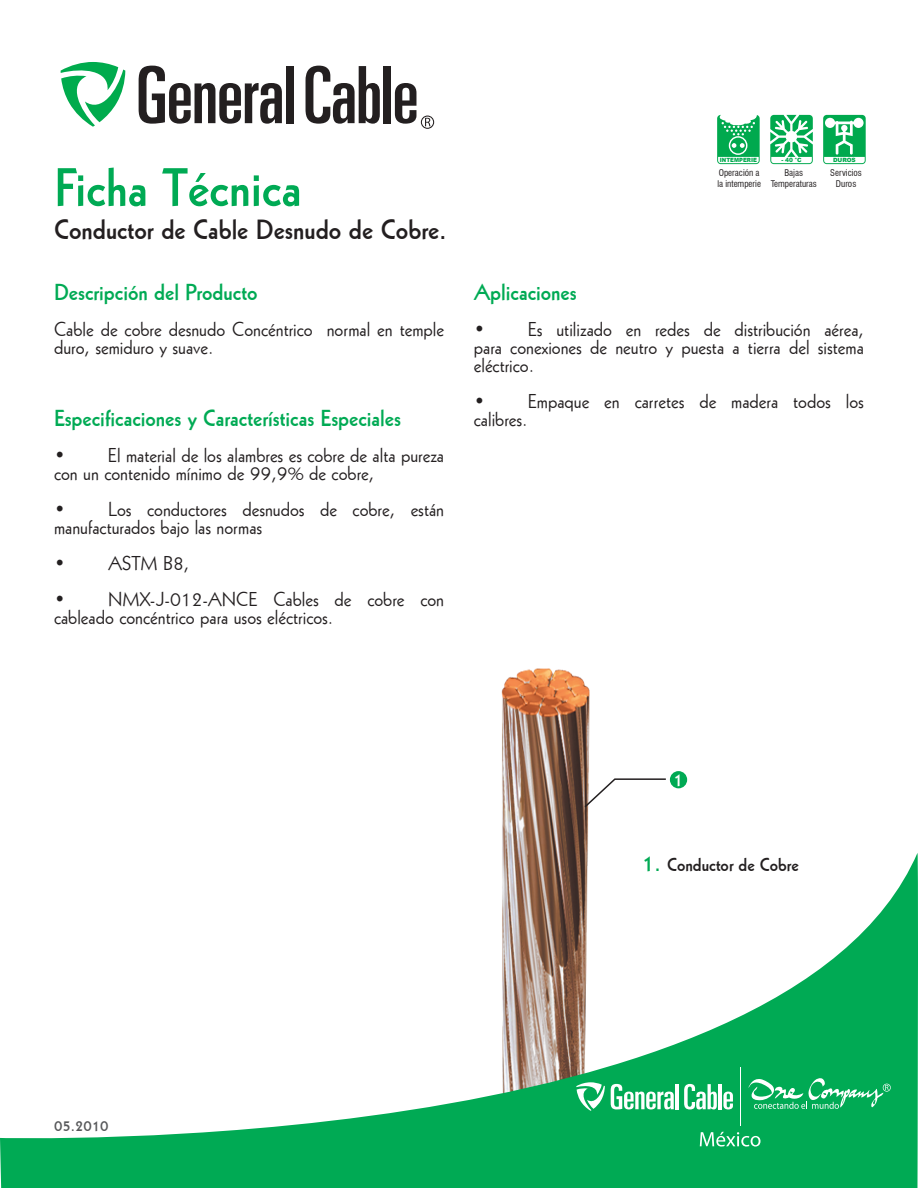
<style>
.page{position:relative;width:918px;height:1188px;background:#fff}
.page>*{position:absolute;margin:0;border:0;box-sizing:border-box;transform-origin:0 0}
.t1{font:52.5px "Geometric 231 BT Bold C";color:#00aa54}
.t2{font:27px "Geometric 231 BT Bold C";color:#231f20}
.t3{font:22.5px "Geometric 231 BT Bold C";color:#00aa54}
.t4{font:19.5px/18px "Geometric 231 BT Roman C";color:#231f20}
.t5{font:18px "Geometric 231 BT Bold C";color:#231f20}
.t6{font:18px "Geometric 231 BT Bold C";color:#fff}
.t7{font:15px "Geometric 231 BT Bold C";color:#57585a}
.t8{font:condensed 9px/10.8px "Swiss 721 BT";color:#231f20;text-align:center}
.t9{font:900 5.85px "Arial";color:#00a94e;scale:.92 1}
.t10{font:900 5.85px "Arial";color:#00a94e}
.s1{font-size:22.5px;color:#00aa54}
</style>
<div class="page">
<svg style="left:61px;top:62px;width:64px;height:65px"></svg>
<svg style="left:139px;top:66px;width:143px;height:58px"></svg>
<div style="left:286px;top:66px;width:8px;height:57px;background:#231f20"></div>
<svg style="left:306px;top:66px;width:74px;height:58px"></svg>
<div style="left:384px;top:66px;width:7px;height:57px;background:#231f20"></div>
<svg style="left:395px;top:83px;width:39px;height:46px"></svg>
<img style="left:501px;top:668px;width:89px;height:185px">
<svg style="left:583px;top:778px;width:83px;height:31px"></svg>
<div style="left:670px;top:771px;width:17px;height:17px;background:#00aa54;border-radius:50%"></div>
<svg style="left:823px;top:115px;width:43px;height:49px"></svg>
<svg style="left:717px;top:115px;width:43px;height:49px"></svg>
<svg style="left:770px;top:115px;width:43px;height:49px"></svg>
<svg style="left:0;top:853px;width:918px;height:335px"></svg>
<svg style="left:576px;top:1082px;width:29px;height:29px"></svg>
<svg style="left:611px;top:1084px;width:63px;height:25px"></svg>
<hr style="left:676px;top:1084px;width:3px;height:25px;background:#fff">
<svg style="left:684px;top:1084px;width:33px;height:25px"></svg>
<hr style="left:719px;top:1084px;width:3px;height:25px;background:#fff">
<svg style="left:723px;top:1092px;width:10px;height:17px"></svg>
<hr style="left:740px;top:1067px;width:1px;height:58px;background:#fff">
<svg style="left:700px;top:1132px;width:61px;height:15px"></svg>
<svg style="left:748px;top:1077px;width:143px;height:32px;background:#31ba75"></svg>
<h1 class="t1" style="left:54px;top:153px;width:249px">Ficha Técnica</h1>
<h2 class="t2" style="left:54px;top:212px;width:394px">Conductor de Cable Desnudo de Cobre.</h2>
<p class="t3" style="left:54px;top:277px;width:205px">Descripción del Producto</p>
<p class="t4" style="left:54px;top:319px;width:392px">Cable de cobre desnudo Concéntrico normal en temple duro, semiduro y suave.</p>
<p class="t3" style="left:54px;top:403px;width:349px">Especificaciones y Características Especiales</p>
<p class="t4" style="left:54px;top:445px;width:392px">• El material de los alambres es cobre de alta pureza con un contenido mínimo de 99,9% de cobre,</p>
<p class="t4" style="left:54px;top:499px;width:392px">• Los conductores desnudos de cobre, están manufacturados bajo las normas</p>
<p class="t4" style="left:54px;top:553px;width:137px">• ASTM B8,</p>
<p class="t4" style="left:54px;top:589px;width:392px">• NMX-J-012-ANCE Cables de cobre con cableado concéntrico para usos eléctricos.</p>
<p class="t9" style="left:720px;top:156px;width:42px">INTEMPERIE</p>
<p class="t10" style="left:781px;top:156px;width:22px">- 40 °C</p>
<p class="t10" style="left:833px;top:156px;width:24px">DUROS</p>
<p class="t8" style="left:717px;top:168px;width:45px;text-align:left">Operación a la intemperie</p>
<p class="t8" style="left:771px;top:168px;width:48px">Bajas<br>Temperaturas</p>
<p class="t8" style="left:830px;top:168px;width:33px">Servicios<br>Duros</p>
<p class="t3" style="left:474px;top:277px;width:104px">Aplicaciones</p>
<p class="t4" style="left:474px;top:319px;width:392px;text-align:justify">• Es utilizado en redes de distribución aérea, para conexiones de neutro y puesta a tierra del sistema eléctrico.</p>
<p class="t4" style="left:474px;top:391px;width:392px">• Empaque en carretes de madera todos los calibres.</p>
<p class="t6" style="left:673px;top:768px;width:12px">1</p>
<p class="t5" style="left:642px;top:853px;width:159px"><span class="s1">1.</span> Conductor de Cobre</p>
<p class="t7" style="left:54px;top:1116px;width:56px">05.2010</p>
</div>
